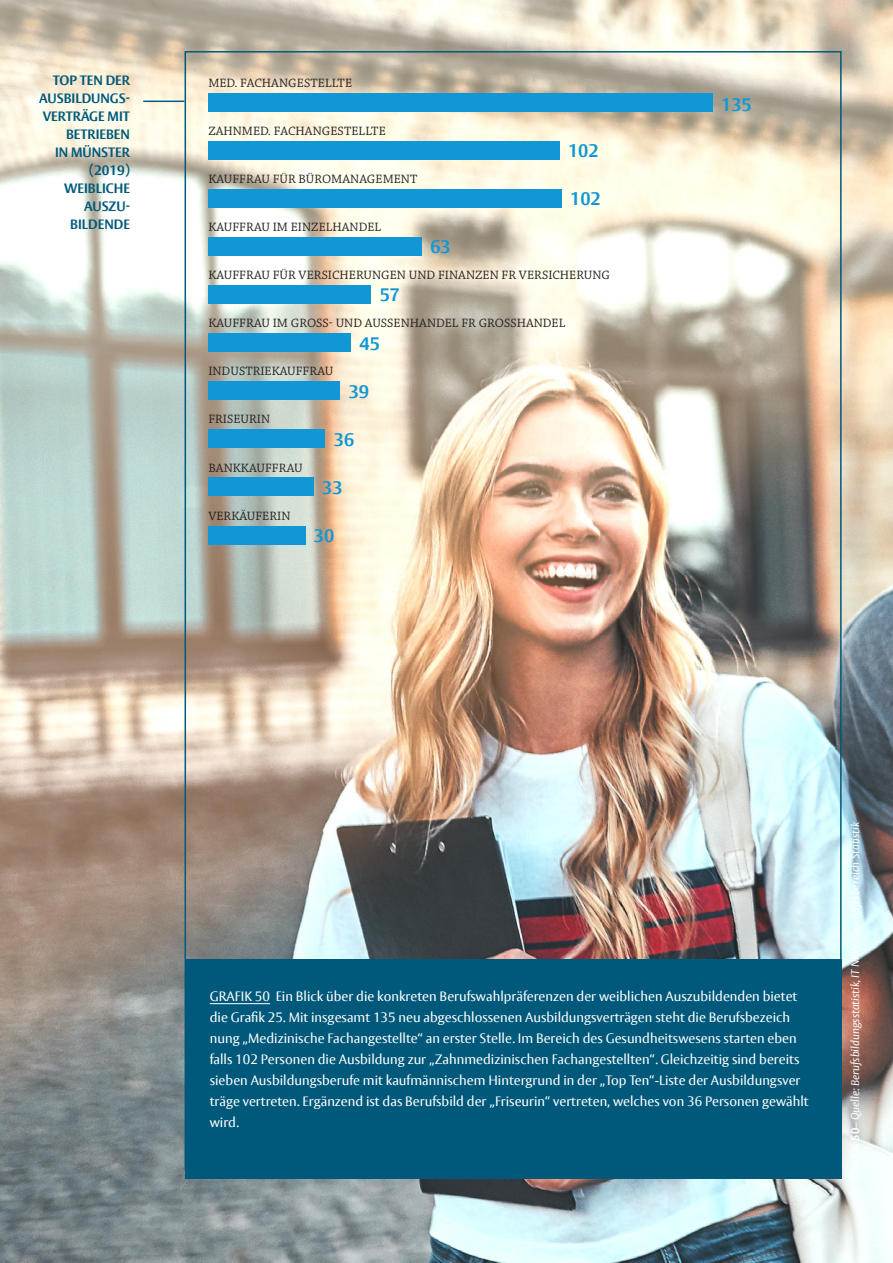
<style>
.page{position:relative;width:893px;height:1263px;background:#fff}
.page>*{position:absolute;margin:0;border:0;box-sizing:border-box;transform-origin:0 0}
.t1{font:700 18px "Vesta Pro";color:#1197d6}
.t2{font:13.5px "Vesta Pro";color:#fff}
.t3{font:700 13.5px/18px "Vesta Pro";color:#00597a;text-align:right}
.t4{font:12.75px "Chaparral Pro";color:#231f20}
.t5{font:italic 11.25px "Vesta Pro";color:#fff}
.s1{font-weight:700;font-style:normal}
</style>
<div class="page">
<img style="left:0;top:0;width:893px;height:1263px">
<div style="left:185px;top:959px;width:657px;height:220px;background:#00597a"></div>
<hr style="left:210px;top:1003px;width:60px;height:1px;background:#fff">
<div style="left:208px;top:237px;width:214px;height:18px;background:#1197d6"></div>
<div style="left:208px;top:526px;width:98px;height:18px;background:#1197d6"></div>
<div style="left:208px;top:477px;width:106px;height:19px;background:#1197d6"></div>
<div style="left:208px;top:429px;width:117px;height:19px;background:#1197d6"></div>
<div style="left:208px;top:381px;width:132px;height:19px;background:#1197d6"></div>
<div style="left:208px;top:333px;width:143px;height:18px;background:#1197d6"></div>
<div style="left:208px;top:285px;width:163px;height:18px;background:#1197d6"></div>
<div style="left:208px;top:189px;width:354px;height:18px;background:#1197d6"></div>
<div style="left:208px;top:141px;width:352px;height:18px;background:#1197d6"></div>
<div style="left:208px;top:93px;width:505px;height:18px;background:#1197d6"></div>
<hr style="left:143px;top:101px;width:41px;height:1px;background:#00597a">
<p class="t3" style="left:53px;top:71px;width:79px">TOP TEN DER</p>
<p class="t3" style="left:39px;top:89px;width:92px">AUSBILDUNGS-</p>
<p class="t3" style="left:43px;top:107px;width:89px">VERTRÄGE MIT<br>BETRIEBEN<br>IN MÜNSTER</p>
<p class="t3" style="left:64px;top:161px;width:67px">(2019)<br>WEIBLICHE<br>AUSZU-</p>
<p class="t3" style="left:70px;top:215px;width:61px">BILDENDE</p>
<p class="t4" style="left:208px;top:76px;width:145px">MED. FACHANGESTELLTE</p>
<p class="t4" style="left:208px;top:124px;width:179px">ZAHNMED. FACHANGESTELLTE</p>
<p class="t4" style="left:208px;top:172px;width:211px">KAUFFRAU FÜR BÜROMANAGEMENT</p>
<p class="t4" style="left:208px;top:220px;width:174px">KAUFFRAU IM EINZELHANDEL</p>
<h1 class="t1" style="left:568px;top:140px;width:32px">102</h1>
<h1 class="t1" style="left:570px;top:188px;width:32px">102</h1>
<h1 class="t1" style="left:430px;top:236px;width:22px">63</h1>
<p class="t4" style="left:208px;top:268px;width:403px">KAUFFRAU FÜR VERSICHERUNGEN UND FINANZEN FR VERSICHERUNG</p>
<h1 class="t1" style="left:380px;top:284px;width:22px">57</h1>
<p class="t4" style="left:208px;top:316px;width:359px">KAUFFRAU IM GROSS- UND AUSSENHANDEL FR GROSSHANDEL</p>
<h1 class="t1" style="left:360px;top:332px;width:22px">45</h1>
<p class="t4" style="left:208px;top:364px;width:127px">INDUSTRIEKAUFFRAU</p>
<h1 class="t1" style="left:349px;top:380px;width:22px">39</h1>
<p class="t4" style="left:208px;top:412px;width:63px">FRISEURIN</p>
<h1 class="t1" style="left:334px;top:428px;width:22px">36</h1>
<p class="t4" style="left:208px;top:460px;width:96px">BANKKAUFFRAU</p>
<h1 class="t1" style="left:322px;top:476px;width:22px">33</h1>
<p class="t4" style="left:208px;top:509px;width:84px">VERKÄUFERIN</p>
<h1 class="t1" style="left:314px;top:525px;width:22px">30</h1>
<h1 class="t1" style="left:721px;top:94px;width:32px">135</h1>
<p class="t2" style="left:210px;top:988px;width:589px">GRAFIK 50 Ein Blick über die konkreten Berufswahlpräferenzen der weiblichen Auszubildenden bietet</p>
<p class="t2" style="left:210px;top:1009px;width:582px">die Grafik 25. Mit insgesamt 135 neu abgeschlossenen Ausbildungsverträgen steht die Berufsbezeich</p>
<p class="t2" style="left:210px;top:1030px;width:588px">nung „Medizinische Fachangestellte“ an erster Stelle. Im Bereich des Gesundheitswesens starten eben</p>
<p class="t2" style="left:210px;top:1051px;width:591px">falls 102 Personen die Ausbildung zur „Zahnmedizinischen Fachangestellten“. Gleichzeitig sind bereits</p>
<p class="t2" style="left:210px;top:1072px;width:592px">sieben Ausbildungsberufe mit kaufmännischem Hintergrund in der „Top Ten“-Liste der Ausbildungsver</p>
<p class="t2" style="left:210px;top:1093px;width:600px">träge vertreten. Ergänzend ist das Berufsbild der „Friseurin“ vertreten, welches von 36 Personen gewählt</p>
<p class="t2" style="left:210px;top:1114px;width:31px">wird.</p>
<p class="t5" style="left:848px;top:1180px;width:360px;rotate:-90deg"><span class="s1">GRAFIK 50</span>– Quelle: Berufsbildungsstatistik, IT NRW, Geschäftsbereich Statistik</p>
</div>
